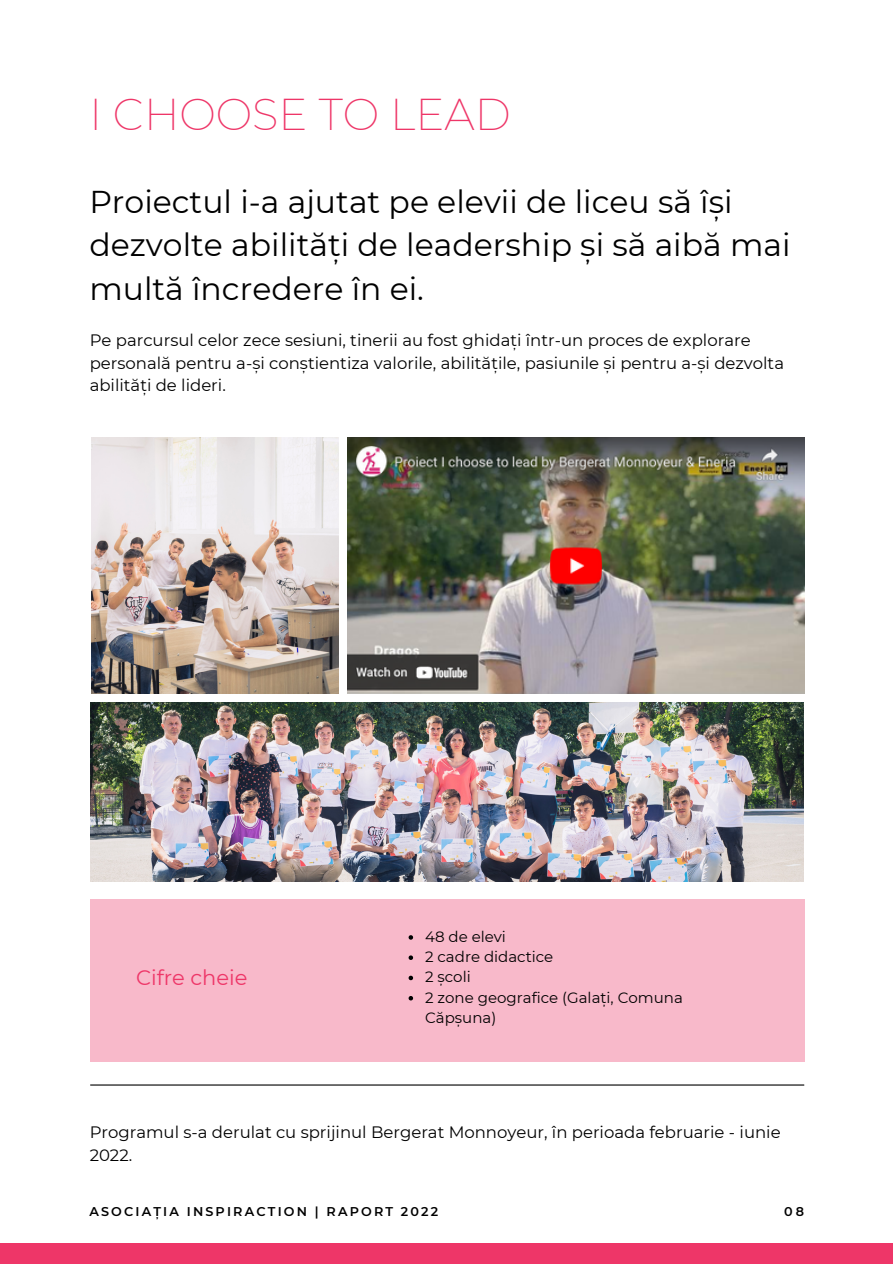
<style>
.page{position:relative;width:893px;height:1264px;background:#fff}
.page>*{position:absolute;margin:0;border:0;box-sizing:border-box;transform-origin:0 0}
.t1{font:200 43.5px "Montserrat";color:#ee3668}
.t2{font:31.5px/43.8px "Montserrat";color:#000}
.t3{font:21px "Montserrat";color:#ee3668}
.t4{font:16.5px/22.5px "Montserrat";color:#000}
.t5{font:15px/20.2px "Montserrat";color:#000}
.t6{font:600 12.75px "Montserrat";letter-spacing:.17em;color:#000}
</style>
<div class="page">
<div style="left:0;top:1243px;width:892px;height:20px;background:#ee3668"></div>
<hr style="left:91px;top:1084px;width:712px;height:1px;background:#000">
<div style="left:90px;top:899px;width:714px;height:162px;background:#f8b9ca"></div>
<img style="left:347px;top:437px;width:457px;height:256px">
<img style="left:91px;top:437px;width:247px;height:256px">
<img style="left:90px;top:702px;width:713px;height:179px">
<svg style="left:408px;top:935px;width:5px;height:4px"></svg>
<svg style="left:408px;top:955px;width:5px;height:4px"></svg>
<svg style="left:408px;top:975px;width:5px;height:5px"></svg>
<svg style="left:408px;top:996px;width:5px;height:4px"></svg>
<p class="t1" style="left:89px;top:88px;width:423px">I CHOOSE TO LEAD</p>
<p class="t2" style="left:89px;top:179px;width:702px">Proiectul i-a ajutat pe elevii de liceu să își dezvolte abilități de leadership și să aibă mai multă încredere în ei.</p>
<p class="t4" style="left:90px;top:329px;width:695px">Pe parcursul celor zece sesiuni, tinerii au fost ghidați într-un proces de explorare personală pentru a-și conștientiza valorile, abilitățile, pasiunile și pentru a-și dezvolta abilități de lideri.</p>
<p class="t3" style="left:136px;top:964px;width:113px">Cifre cheie</p>
<p class="t5" style="left:425px;top:926px;width:82px">48 de elevi</p>
<p class="t5" style="left:425px;top:946px;width:130px">2 cadre didactice</p>
<p class="t5" style="left:425px;top:966px;width:47px">2 școli</p>
<p class="t5" style="left:425px;top:987px;width:259px">2 zone geografice (Galați, Comuna<br>Căpșuna)</p>
<p class="t4" style="left:90px;top:1120px;width:692px">Programul s-a derulat cu sprijinul Bergerat Monnoyeur, în perioada februarie - iunie<br>2022.</p>
<p class="t6" style="left:89px;top:1203px;width:350px">ASOCIAȚIA INSPIRACTION | RAPORT 2022</p>
<p class="t6" style="left:784px;top:1203px;width:21px">08</p>
</div>
